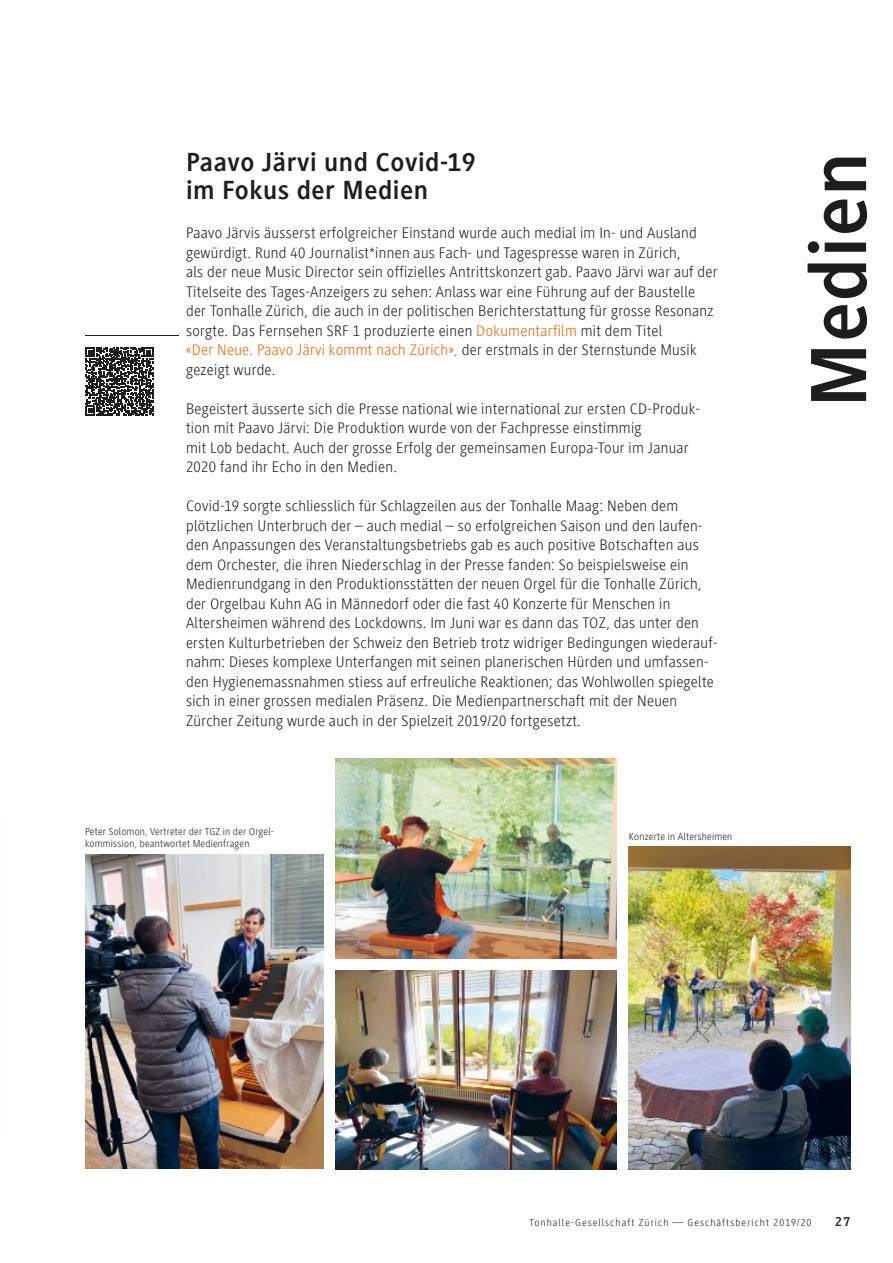
<style>
.page{position:relative;width:893px;height:1263px;background:#fff}
.page>*{position:absolute;margin:0;border:0;box-sizing:border-box;transform-origin:0 0}
.t1{font:700 82.5px "Generis Sans Com";letter-spacing:.01em;color:#1d1d1b}
.t2{font:700 27px/28.5px "Generis Sans Com";letter-spacing:.02em;color:#1d1d1b}
.t3{font:300 15.75px/19.5px "Generis Sans Com";letter-spacing:.02em;color:#1d1d1b}
.t4{font:700 13.5px "Generis Sans Com";color:#1d1d1b}
.t5{font:300 10.5px/12px "Generis Sans Com";letter-spacing:.02em;color:#1d1d1b}
.t6{font:300 10.5px "Generis Sans Com";letter-spacing:.1em;color:#1d1d1b}
.s1{color:#e76407}
</style>
<div class="page">
<img style="left:336px;top:758px;width:281px;height:200px">
<img style="left:85px;top:854px;width:238px;height:315px">
<img style="left:629px;top:846px;width:221px;height:323px">
<img style="left:336px;top:971px;width:281px;height:198px">
<hr style="left:85px;top:335px;width:94px;height:1px;background:#1d1d1b">
<svg style="left:85px;top:347px;width:68px;height:68px"></svg>
<h2 class="t2" style="left:186px;top:148px;width:291px">Paavo Järvi und Covid-19 im Fokus der Medien</h2>
<p class="t3" style="left:186px;top:223px;width:533px">Paavo Järvis äusserst erfolgreicher Einstand wurde auch medial im In- und Ausland gewürdigt. Rund 40 Journalist*innen aus Fach- und Tagespresse waren in Zürich,<br>als der neue Music Director sein offizielles Antrittskonzert gab. Paavo Järvi war auf der Titelseite des Tages-Anzeigers zu sehen: Anlass war eine Führung auf der Baustelle der Tonhalle Zürich, die auch in der politischen Berichterstattung für grosse Resonanz sorgte. Das Fernsehen SRF 1 produzierte einen <span class="s1">Dokumentarfilm</span> mit dem Titel<br><span class="s1">«Der Neue. Paavo Järvi kommt nach Zürich»,</span> der erstmals in der Sternstunde Musik gezeigt wurde.</p>
<p class="t3" style="left:186px;top:399px;width:516px">Begeistert äusserte sich die Presse national wie international zur ersten CD-Produk&shy;tion mit Paavo Järvi: Die Produktion wurde von der Fachpresse einstimmig<br>mit Lob bedacht. Auch der grosse Erfolg der gemeinsamen Europa-Tour im Januar 2020 fand ihr Echo in den Medien.</p>
<p class="t3" style="left:186px;top:496px;width:533px">Covid-19 sorgte schliesslich für Schlagzeilen aus der Tonhalle Maag: Neben dem plötzlichen Unterbruch der – auch medial – so erfolgreichen Saison und den laufen&shy;den Anpassungen des Veranstaltungsbetriebs gab es auch positive Botschaften aus dem Orchester, die ihren Niederschlag in der Presse fanden: So beispielsweise ein Medienrundgang in den Produktionsstätten der neuen Orgel für die Tonhalle Zürich, der Orgelbau Kuhn AG in Männedorf oder die fast 40 Konzerte für Menschen in Altersheimen während des Lockdowns. Im Juni war es dann das TOZ, das unter den ersten Kulturbetrieben der Schweiz den Betrieb trotz widriger Bedingungen wiederauf&shy;nahm: Dieses komplexe Unterfangen mit seinen planerischen Hürden und umfassen&shy;den Hygienemassnahmen stiess auf erfreuliche Reaktionen; das Wohlwollen spiegelte sich in einer grossen medialen Präsenz. Die Medienpartnerschaft mit der Neuen Zürcher Zeitung wurde auch in der Spielzeit 2019/20 fortgesetzt.</p>
<p class="t5" style="left:85px;top:825px;width:190px">Peter Solomon, Vertreter der TGZ in der Orgel&shy;kommission, beantwortet Medienfragen</p>
<p class="t5" style="left:629px;top:830px;width:105px">Konzerte in Altersheimen</p>
<h1 class="t1" style="left:794px;top:407px;width:256px;rotate:-90deg">Medien</h1>
<p class="t6" style="left:529px;top:1217px;width:283px">Tonhalle-Gesellschaft Zürich — Geschäftsbericht 2019/20</p>
<p class="t4" style="left:835px;top:1214px;width:17px">27</p>
</div>
